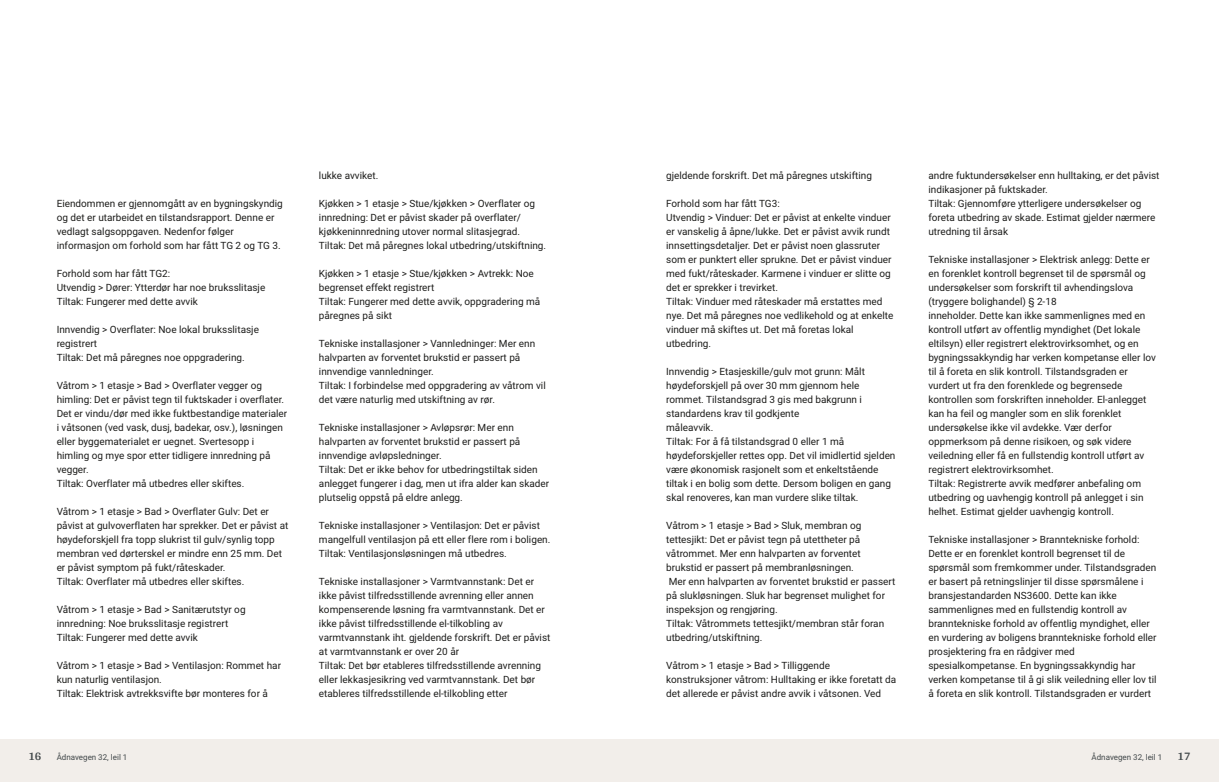
<style>
.page{position:relative;width:1219px;height:782px;background:#fff}
.page>*{position:absolute;margin:0;border:0;box-sizing:border-box;transform-origin:0 0}
.t1{font:700 12px "Arya";color:#414749}
.t2{font:10px/14px "Roboto Vitec";color:#1d1d1b}
.t3{font:8px "Roboto Vitec";color:#414749}
</style>
<div class="page">
<div style="left:0;top:739px;width:612px;height:42px;background:#f2eeea"></div>
<div style="left:607px;top:739px;width:612px;height:42px;background:#f2eeea"></div>
<p class="t2" style="left:57px;top:195px;width:228px">Eiendommen er gjennomgått av en bygningskyndig og det er utarbeidet en tilstandsrapport. Denne er vedlagt salgsoppgaven. Nedenfor følger informasjon om forhold som har fått TG 2 og TG 3.</p>
<p class="t2" style="left:57px;top:265px;width:210px">Forhold som har fått TG2:<br>Utvendig &gt; Dører: Ytterdør har noe bruksslitasje<br>Tiltak: Fungerer med dette avvik</p>
<p class="t2" style="left:57px;top:321px;width:204px">Innvendig &gt; Overflater: Noe lokal bruksslitasje registrert<br>Tiltak: Det må påregnes noe oppgradering.</p>
<p class="t2" style="left:57px;top:377px;width:232px">Våtrom &gt; 1 etasje &gt; Bad &gt; Overflater vegger og himling: Det er påvist tegn til fuktskader i overflater.<br>Det er vindu/dør med ikke fuktbestandige materialer i våtsonen (ved vask, dusj, badekar, osv.), løsningen eller byggematerialet er uegnet. Svertesopp i himling og mye spor etter tidligere innredning på vegger.<br>Tiltak: Overflater må utbedres eller skiftes.</p>
<p class="t2" style="left:57px;top:503px;width:233px">Våtrom &gt; 1 etasje &gt; Bad &gt; Overflater Gulv: Det er påvist at gulvoverflaten har sprekker. Det er påvist at høydeforskjell fra topp slukrist til gulv/synlig topp membran ved dørterskel er mindre enn 25 mm. Det er påvist symptom på fukt/råteskader.<br>Tiltak: Overflater må utbedres eller skiftes.</p>
<p class="t2" style="left:57px;top:601px;width:190px">Våtrom &gt; 1 etasje &gt; Bad &gt; Sanitærutstyr og innredning: Noe bruksslitasje registrert<br>Tiltak: Fungerer med dette avvik</p>
<p class="t2" style="left:57px;top:657px;width:226px">Våtrom &gt; 1 etasje &gt; Bad &gt; Ventilasjon: Rommet har kun naturlig ventilasjon.<br>Tiltak: Elektrisk avtrekksvifte bør monteres for å</p>
<p class="t1" style="left:28px;top:749px;width:15px">16</p>
<p class="t3" style="left:57px;top:751px;width:72px">Ådnavegen 32, leil 1</p>
<p class="t2" style="left:319px;top:167px;width:61px">lukke avviket.</p>
<p class="t2" style="left:319px;top:195px;width:229px">Kjøkken &gt; 1 etasje &gt; Stue/kjøkken &gt; Overflater og innredning: Det er påvist skader på overflater/ kjøkkeninnredning utover normal slitasjegrad.<br>Tiltak: Det må påregnes lokal utbedring/utskiftning.</p>
<p class="t2" style="left:319px;top:265px;width:223px">Kjøkken &gt; 1 etasje &gt; Stue/kjøkken &gt; Avtrekk: Noe begrenset effekt registrert<br>Tiltak: Fungerer med dette avvik, oppgradering må påregnes på sikt</p>
<p class="t2" style="left:319px;top:335px;width:228px">Tekniske installasjoner &gt; Vannledninger: Mer enn halvparten av forventet brukstid er passert på innvendige vannledninger.<br>Tiltak: I forbindelse med oppgradering av våtrom vil det være naturlig med utskiftning av rør.</p>
<p class="t2" style="left:319px;top:419px;width:232px">Tekniske installasjoner &gt; Avløpsrør: Mer enn halvparten av forventet brukstid er passert på innvendige avløpsledninger.<br>Tiltak: Det er ikke behov for utbedringstiltak siden anlegget fungerer i dag, men ut ifra alder kan skader plutselig oppstå på eldre anlegg.</p>
<p class="t2" style="left:319px;top:517px;width:233px">Tekniske installasjoner &gt; Ventilasjon: Det er påvist mangelfull ventilasjon på ett eller flere rom i boligen.<br>Tiltak: Ventilasjonsløsningen må utbedres.</p>
<p class="t2" style="left:319px;top:573px;width:233px">Tekniske installasjoner &gt; Varmtvannstank: Det er ikke påvist tilfredsstillende avrenning eller annen kompenserende løsning fra varmtvannstank. Det er ikke påvist tilfredsstillende el‑tilkobling av varmtvannstank iht. gjeldende forskrift. Det er påvist at varmtvannstank er over 20 år<br>Tiltak: Det bør etableres tilfredsstillende avrenning eller lekkasjesikring ved varmtvannstank. Det bør etableres tilfredsstillende el‑tilkobling etter</p>
<p class="t2" style="left:666px;top:167px;width:207px">gjeldende forskrift. Det må påregnes utskifting</p>
<p class="t2" style="left:666px;top:195px;width:229px">Forhold som har fått TG3:<br>Utvendig &gt; Vinduer: Det er påvist at enkelte vinduer er vanskelig å åpne/lukke. Det er påvist avvik rundt innsettingsdetaljer. Det er påvist noen glassruter som er punktert eller sprukne. Det er påvist vinduer med fukt/råteskader. Karmene i vinduer er slitte og det er sprekker i trevirket.<br>Tiltak: Vinduer med råteskader må erstattes med nye. Det må påregnes noe vedlikehold og at enkelte vinduer må skiftes ut. Det må foretas lokal utbedring.</p>
<p class="t2" style="left:666px;top:363px;width:231px">Innvendig &gt; Etasjeskille/gulv mot grunn: Målt høydeforskjell på over 30 mm gjennom hele rommet. Tilstandsgrad 3 gis med bakgrunn i standardens krav til godkjente<br>måleavvik.<br>Tiltak: For å få tilstandsgrad 0 eller 1 må høydeforskjeller rettes opp. Det vil imidlertid sjelden være økonomisk rasjonelt som et enkeltstående tiltak i en bolig som dette. Dersom boligen en gang skal renoveres, kan man vurdere slike tiltak.</p>
<p class="t2" style="left:666px;top:517px;width:231px">Våtrom &gt; 1 etasje &gt; Bad &gt; Sluk, membran og tettesjikt: Det er påvist tegn på utettheter på våtrommet. Mer enn halvparten av forventet brukstid er passert på membranløsningen.<br>Mer enn halvparten av forventet brukstid er passert på slukløsningen. Sluk har begrenset mulighet for inspeksjon og rengjøring.<br>Tiltak: Våtrommets tettesjikt/membran står foran utbedring/utskiftning.</p>
<p class="t2" style="left:666px;top:657px;width:231px">Våtrom &gt; 1 etasje &gt; Bad &gt; Tilliggende konstruksjoner våtrom: Hulltaking er ikke foretatt da det allerede er påvist andre avvik i våtsonen. Ved</p>
<p class="t2" style="left:928px;top:167px;width:233px">andre fuktundersøkelser enn hulltaking, er det påvist indikasjoner på fuktskader.<br>Tiltak: Gjennomføre ytterligere undersøkelser og foreta utbedring av skade. Estimat gjelder nærmere utredning til årsak</p>
<p class="t2" style="left:928px;top:251px;width:229px">Tekniske installasjoner &gt; Elektrisk anlegg: Dette er en forenklet kontroll begrenset til de spørsmål og undersøkelser som forskrift til avhendingslova (tryggere bolighandel) § 2‑18<br>inneholder. Dette kan ikke sammenlignes med en kontroll utført av offentlig myndighet (Det lokale eltilsyn) eller registrert elektrovirksomhet, og en bygningssakkyndig har verken kompetanse eller lov til å foreta en slik kontroll. Tilstandsgraden er vurdert ut fra den forenklede og begrensede kontrollen som forskriften inneholder. El‑anlegget kan ha feil og mangler som en slik forenklet undersøkelse ikke vil avdekke. Vær derfor oppmerksom på denne risikoen, og søk videre veiledning eller få en fullstendig kontroll utført av registrert elektrovirksomhet.<br>Tiltak: Registrerte avvik medfører anbefaling om utbedring og uavhengig kontroll på anlegget i sin helhet. Estimat gjelder uavhengig kontroll.</p>
<p class="t2" style="left:928px;top:531px;width:230px">Tekniske installasjoner &gt; Branntekniske forhold:<br>Dette er en forenklet kontroll begrenset til de spørsmål som fremkommer under. Tilstandsgraden er basert på retningslinjer til disse spørsmålene i bransjestandarden NS3600. Dette kan ikke sammenlignes med en fullstendig kontroll av branntekniske forhold av offentlig myndighet, eller en vurdering av boligens branntekniske forhold eller prosjektering fra en rådgiver med spesialkompetanse. En bygningssakkyndig har verken kompetanse til å gi slik veiledning eller lov til å foreta en slik kontroll. Tilstandsgraden er vurdert</p>
<p class="t3" style="left:1092px;top:751px;width:72px">Ådnavegen 32, leil 1</p>
<p class="t1" style="left:1177px;top:749px;width:15px">17</p>
</div>
